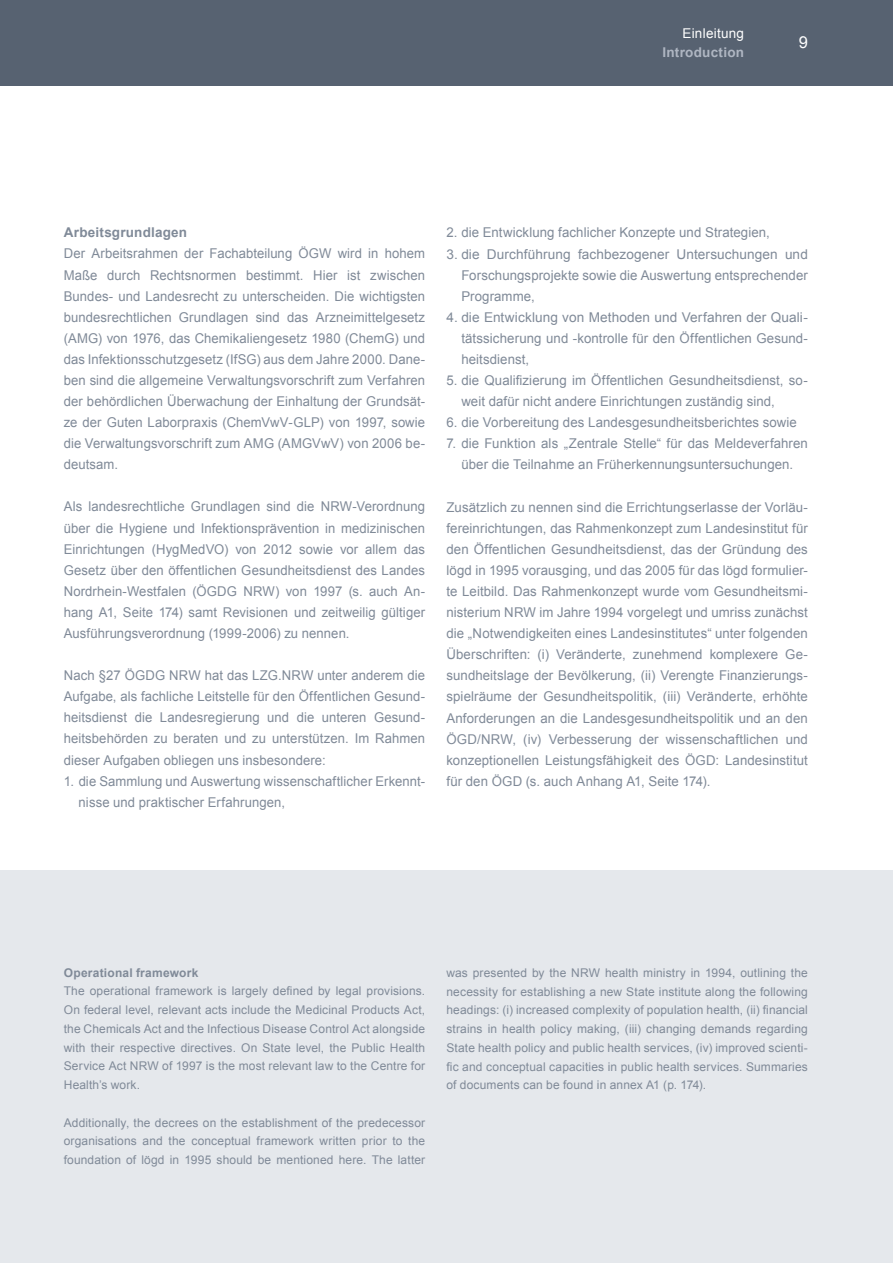
<style>
.page{position:relative;width:893px;height:1263px;background:#fff}
.page>*{position:absolute;margin:0;border:0;box-sizing:border-box;transform-origin:0 0}
.t1{font:16.5px "Arial";color:#fff}
.t2{font:13.5px/21.1px "Arial";letter-spacing:.005em;color:#808a98;text-align:justify}
.t3{font:700 13.5px "Arial";letter-spacing:.015em;color:#808a98}
.t4{font:700 13.5px "Arial";letter-spacing:.02em;color:#afb6c2}
.t5{font:13.5px "Arial";letter-spacing:.02em;color:#fff}
.t6{font:12px/18.8px "Arial";letter-spacing:.01em;color:#808a98;text-align:justify}
.t7{font:700 12px "Arial";letter-spacing:.02em;color:#808a98}
</style>
<div class="page">
<div style="left:0;top:0;width:893px;height:85px;background:#576271"></div>
<div style="left:0;top:870px;width:893px;height:393px;background:#e5e8ec"></div>
<p class="t5" style="left:682px;top:24px;width:63px">Einleitung</p>
<p class="t4" style="left:662px;top:43px;width:83px">Introduction</p>
<p class="t1" style="left:799px;top:32px;width:11px">9</p>
<p class="t3" style="left:64px;top:224px;width:125px">Arbeitsgrundlagen</p>
<p class="t2" style="left:64px;top:243px;width:363px">Der Arbeitsrahmen der Fachabteilung ÖGW wird in hohem Maße durch Rechtsnormen bestimmt. Hier ist zwischen Bundes- und Landesrecht zu unterscheiden. Die wichtigsten bundesrechtlichen Grundlagen sind das Arzneimittelgesetz (AMG) von 1976, das Chemikaliengesetz 1980 (ChemG) und das Infektionsschutzgesetz (IfSG) aus dem Jahre 2000. Dane&shy;ben sind die allgemeine Verwaltungsvorschrift zum Verfahren der behördlichen Überwachung der Einhaltung der Grundsät&shy;ze der Guten Laborpraxis (ChemVwV-GLP) von 1997, sowie die Verwaltungsvorschrift zum AMG (AMGVwV) von 2006 be&shy;deutsam.</p>
<p class="t2" style="left:64px;top:496px;width:363px">Als landesrechtliche Grundlagen sind die NRW-Verordnung über die Hygiene und Infektionsprävention in medizinischen Einrichtungen (HygMedVO) von 2012 sowie vor allem das Gesetz über den öffentlichen Gesundheitsdienst des Landes Nordrhein-Westfalen (ÖGDG NRW) von 1997 (s. auch An&shy;hang A1, Seite 174) samt Revisionen und zeitweilig gültiger Ausführungsverordnung (1999-2006) zu nennen.</p>
<p class="t2" style="left:64px;top:665px;width:363px">Nach §27 ÖGDG NRW hat das LZG.NRW unter anderem die Aufgabe, als fachliche Leitstelle für den Öffentlichen Gesund&shy;heitsdienst die Landesregierung und die unteren Gesund&shy;heitsbehörden zu beraten und zu unterstützen. Im Rahmen dieser Aufgaben obliegen uns insbesondere:</p>
<p class="t2" style="left:79px;top:770px;width:348px;text-indent:-15px">1. die Sammlung und Auswertung wissenschaftlicher Erkennt&shy;nisse und praktischer Erfahrungen,</p>
<p class="t2" style="left:446px;top:222px;width:325px">2. die Entwicklung fachlicher Konzepte und Strategien,</p>
<p class="t2" style="left:461px;top:243px;width:348px;text-indent:-15px">3. die Durchführung fachbezogener Untersuchungen und Forschungsprojekte sowie die Auswertung entsprechender Programme,</p>
<p class="t2" style="left:461px;top:307px;width:348px;text-indent:-15px">4. die Entwicklung von Methoden und Verfahren der Quali&shy;tätssicherung und -kontrolle für den Öffentlichen Gesund&shy;heitsdienst,</p>
<p class="t2" style="left:461px;top:370px;width:348px;text-indent:-15px">5. die Qualifizierung im Öffentlichen Gesundheitsdienst, so&shy;weit dafür nicht andere Einrichtungen zuständig sind,</p>
<p class="t2" style="left:446px;top:412px;width:352px">6. die Vorbereitung des Landesgesundheitsberichtes sowie</p>
<p class="t2" style="left:446px;top:433px;width:363px;text-align:center">7. die Funktion als „Zentrale Stelle“ für das Meldeverfahren über die Teilnahme an Früherkennungsuntersuchungen.</p>
<p class="t2" style="left:446px;top:496px;width:363px">Zusätzlich zu nennen sind die Errichtungserlasse der Vorläu&shy;fereinrichtungen, das Rahmenkonzept zum Landesinstitut für den Öffentlichen Gesundheitsdienst, das der Gründung des lögd in 1995 vorausging, und das 2005 für das lögd formulier&shy;te Leitbild. Das Rahmenkonzept wurde vom Gesundheitsmi&shy;nisterium NRW im Jahre 1994 vorgelegt und umriss zunächst die „Notwendigkeiten eines Landesinstitutes“ unter folgenden Überschriften: (i) Veränderte, zunehmend komplexere Ge&shy;sundheitslage der Bevölkerung, (ii) Verengte Finanzierungs&shy;spielräume der Gesundheitspolitik, (iii) Veränderte, erhöhte Anforderungen an die Landesgesundheitspolitik und an den ÖGD/NRW, (iv) Verbesserung der wissenschaftlichen und konzeptionellen Leistungsfähigkeit des ÖGD: Landesinstitut für den ÖGD (s. auch Anhang A1, Seite 174).</p>
<p class="t7" style="left:64px;top:964px;width:136px">Operational framework</p>
<p class="t6" style="left:64px;top:982px;width:363px">The operational framework is largely defined by legal provisions.<br>On federal level, relevant acts include the Medicinal Products Act, the Chemicals Act and the Infectious Disease Control Act alongside with their respective directives. On State level, the Public Health Service Act NRW of 1997 is the most relevant law to the Centre for Health’s work.</p>
<p class="t6" style="left:64px;top:1113px;width:363px">Additionally, the decrees on the establishment of the predecessor organisations and the conceptual framework written prior to the foundation of lögd in 1995 should be mentioned here. The latter</p>
<p class="t6" style="left:446px;top:963px;width:363px">was presented by the NRW health ministry in 1994, outlining the necessity for establishing a new State institute along the following headings: (i) increased complexity of population health, (ii) financial strains in health policy making, (iii) changing demands regarding State health policy and public health services, (iv) improved scienti&shy;fic and conceptual capacities in public health services. Summaries of documents can be found in annex A1 (p. 174).</p>
</div>
